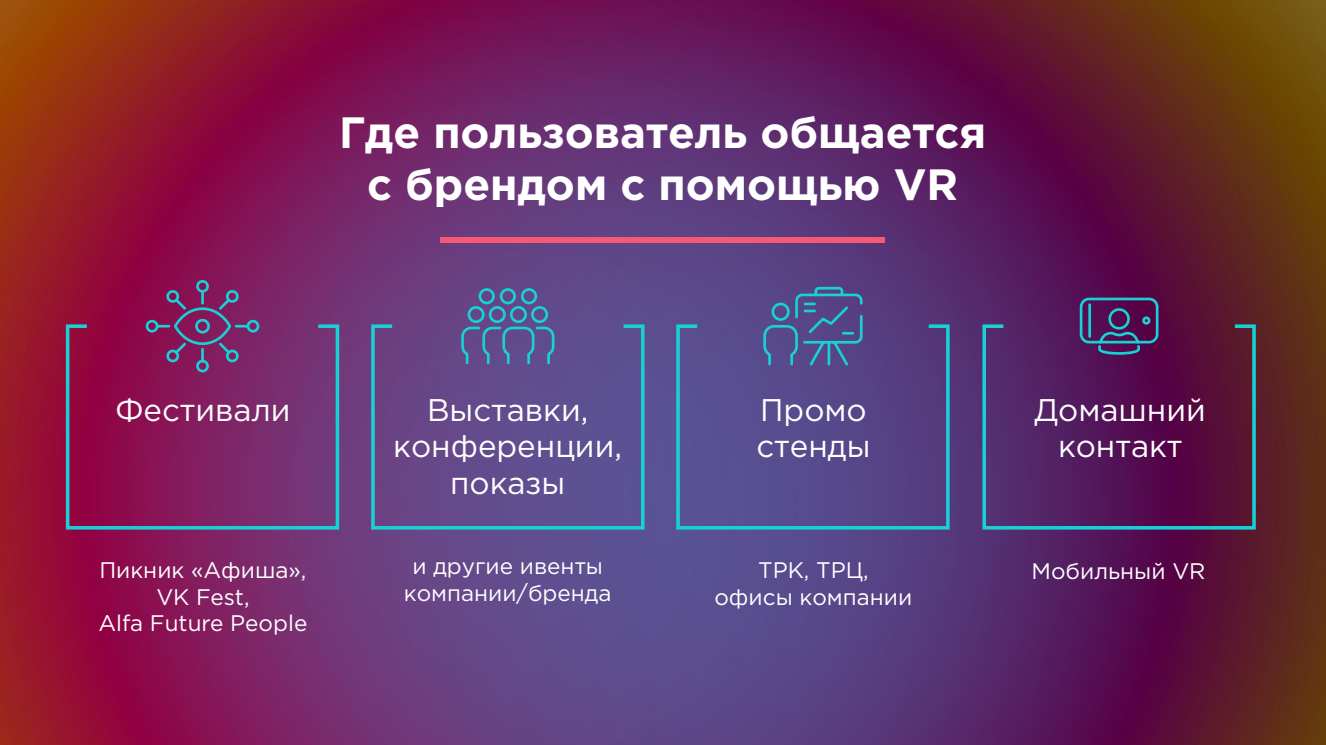
<style>
.page{position:relative;width:1326px;height:745px;background:#fff}
.page>*{position:absolute;margin:0;border:0;box-sizing:border-box;transform-origin:0 0}
.t1{font:700 43.75px/52.2px "Gotham Pro";color:#fff;text-align:center}
.t2{font:31.25px/36.5px "Gotham Pro";color:#fff;text-align:center}
.t3{font:22.5px/26.2px "Gotham Pro";color:#fff;text-align:center}
</style>
<div class="page">
<img style="left:0;top:0;width:1325px;height:744px">
<svg style="left:64px;top:322px;width:277px;height:209px;background:#7d2563"></svg>
<svg style="left:369px;top:322px;width:277px;height:209px;background:#5f508e"></svg>
<svg style="left:674px;top:322px;width:277px;height:209px;background:#544e8d"></svg>
<svg style="left:980px;top:322px;width:277px;height:209px;background:#511e57"></svg>
<div style="left:441px;top:238px;width:443px;height:5px;background:#f75974"></div>
<svg style="left:1078px;top:296px;width:81px;height:58px;background:#45386c"></svg>
<svg style="left:460px;top:286px;width:95px;height:79px;background:#536398"></svg>
<div style="left:174px;top:307px;width:57px;height:38px;border:3px solid #18d1d4;border-radius:50%"></div>
<div style="left:195px;top:318px;width:15px;height:15px;border:3px solid #18d1d4;border-radius:50%"></div>
<svg style="left:195px;top:278px;width:15px;height:28px"></svg>
<svg style="left:163px;top:289px;width:25px;height:23px"></svg>
<svg style="left:216px;top:287px;width:23px;height:25px"></svg>
<svg style="left:216px;top:340px;width:25px;height:23px"></svg>
<svg style="left:165px;top:340px;width:23px;height:25px"></svg>
<svg style="left:144px;top:318px;width:28px;height:16px"></svg>
<svg style="left:195px;top:346px;width:15px;height:27px"></svg>
<svg style="left:233px;top:318px;width:28px;height:16px"></svg>
<svg style="left:762px;top:285px;width:101px;height:82px;background:#4c5c93"></svg>
<h1 class="t1" style="left:339px;top:109px;width:648px">Где пользователь общается с брендом с помощью VR</h1>
<h2 class="t2" style="left:115px;top:393px;width:176px">Фестивали</h2>
<p class="t3" style="left:98px;top:558px;width:210px">Пикник «Афиша»,<br>VK Fest,<br>Alfa Future People</p>
<h2 class="t2" style="left:393px;top:393px;width:230px">Выставки, конференции, показы</h2>
<h2 class="t2" style="left:756px;top:393px;width:116px;text-align:left">Промо стенды</h2>
<h2 class="t2" style="left:1034px;top:393px;width:173px">Домашний контакт</h2>
<p class="t3" style="left:404px;top:554px;width:209px">и другие ивенты компании/бренда</p>
<p class="t3" style="left:714px;top:558px;width:199px">ТРК, ТРЦ,<br>офисы компании</p>
<p class="t3" style="left:1031px;top:559px;width:175px">Мобильный VR</p>
</div>
